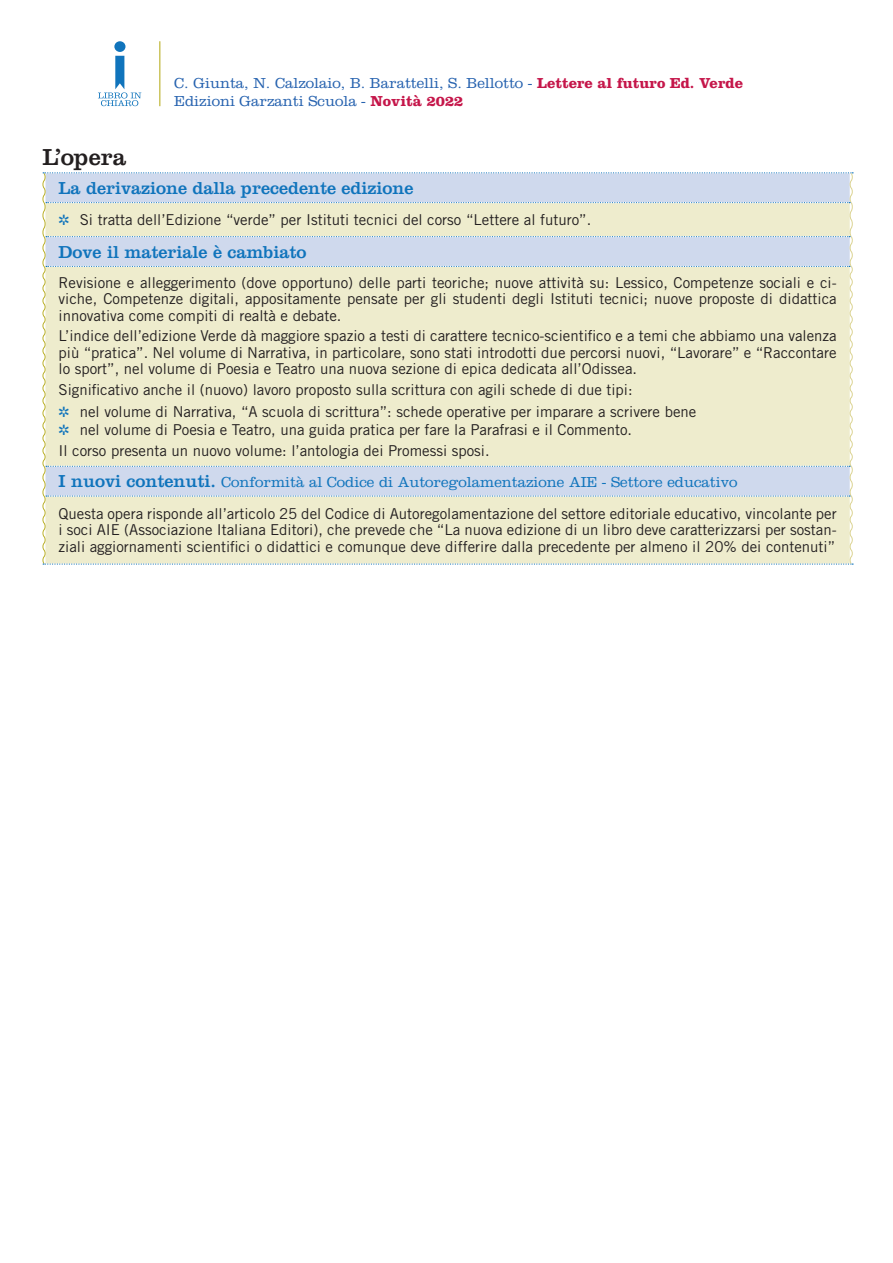
<style>
.page{position:relative;width:893px;height:1263px;background:#fff}
.page>*{position:absolute;margin:0;border:0;box-sizing:border-box;transform-origin:0 0}
.Titolo{font:24px "Clarendon LT Std";color:#231f20}
.Titoletto_bacchetta{font:18px "Clarendon LT Std";color:#1074bc}
.Paragrafo_normale{font:15px/16.5px "Trade Gothic LT Std";color:#231f20;text-align:justify}
.t1{font:300 15px/18px "Clarendon LT Std";color:#2662af}
.Titoletto_bacchetta-2{font:300 15px "Clarendon LT Std";color:#1074bc}
.s1{font-weight:700;color:#c5164a}
.s2{color:#1074bc}
.s3{font-weight:400;font-size:18px}
</style>
<div class="page">
<hr style="left:159px;top:41px;width:1px;height:65px;background:#bbb12a">
<div style="left:114px;top:41px;width:11px;height:11px;background:#1074bc;border-radius:50%"></div>
<svg style="left:98px;top:56px;width:43px;height:50px"></svg>
<svg style="left:42px;top:172px;width:812px;height:393px;background:#e6e7d4"></svg>
<p class="t1" style="left:174px;top:74px;width:570px">C. Giunta, N. Calzolaio, B. Barattelli, S. Bellotto - <span class="s1">Lettere al futuro Ed. Verde<br></span>Edizioni Garzanti Scuola - <span class="s1">Novità 2022</span></p>
<p class="Titolo" style="left:43px;top:143px;width:85px">L’opera</p>
<p class="Titoletto_bacchetta" style="left:59px;top:177px;width:356px">La derivazione dalla precedente edizione</p>
<p class="Paragrafo_normale" style="left:59px;top:211px;width:534px"><span class="s2">✲</span> Si tratta dell’Edizione “verde” per Istituti tecnici del corso “Lettere al futuro”.</p>
<p class="Titoletto_bacchetta" style="left:59px;top:241px;width:249px">Dove il materiale è cambiato</p>
<p class="Paragrafo_normale" style="left:59px;top:274px;width:780px">Revisione e alleggerimento (dove opportuno) delle parti teoriche; nuove attività su: Lessico, Competenze sociali e ci&shy;viche, Competenze digitali, appositamente pensate per gli studenti degli Istituti tecnici; nuove proposte di didattica innovativa come compiti di realtà e debate.</p>
<p class="Paragrafo_normale" style="left:59px;top:327px;width:780px">L’indice dell’edizione Verde dà maggiore spazio a testi di carattere tecnico-scientifico e a temi che abbiamo una valenza più “pratica”. Nel volume di Narrativa, in particolare, sono stati introdotti due percorsi nuovi, “Lavorare” e “Raccontare lo sport”, nel volume di Poesia e Teatro una nuova sezione di epica dedicata all’Odissea.</p>
<p class="Paragrafo_normale" style="left:59px;top:381px;width:576px">Significativo anche il (nuovo) lavoro proposto sulla scrittura con agili schede di due tipi:</p>
<p class="Paragrafo_normale" style="left:59px;top:403px;width:639px"><span class="s2">✲</span> nel volume di Narrativa, “A scuola di scrittura”: schede operative per imparare a scrivere bene</p>
<p class="Paragrafo_normale" style="left:59px;top:421px;width:575px"><span class="s2">✲</span> nel volume di Poesia e Teatro, una guida pratica per fare la Parafrasi e il Commento.</p>
<p class="Paragrafo_normale" style="left:59px;top:442px;width:433px">Il corso presenta un nuovo volume: l’antologia dei Promessi sposi.</p>
<p class="Titoletto_bacchetta-2" style="left:59px;top:473px;width:680px"><span class="s3">I nuovi contenuti.</span> Conformità al Codice di Autoregolamentazione AIE - Settore educativo</p>
<p class="Paragrafo_normale" style="left:59px;top:505px;width:780px">Questa opera risponde all’articolo 25 del Codice di Autoregolamentazione del settore editoriale educativo, vincolante per i soci AIE (Associazione Italiana Editori), che prevede che “La nuova edizione di un libro deve caratterizzarsi per sostan&shy;ziali aggiornamenti scientifici o didattici e comunque deve differire dalla precedente per almeno il 20% dei contenuti”</p>
</div>
